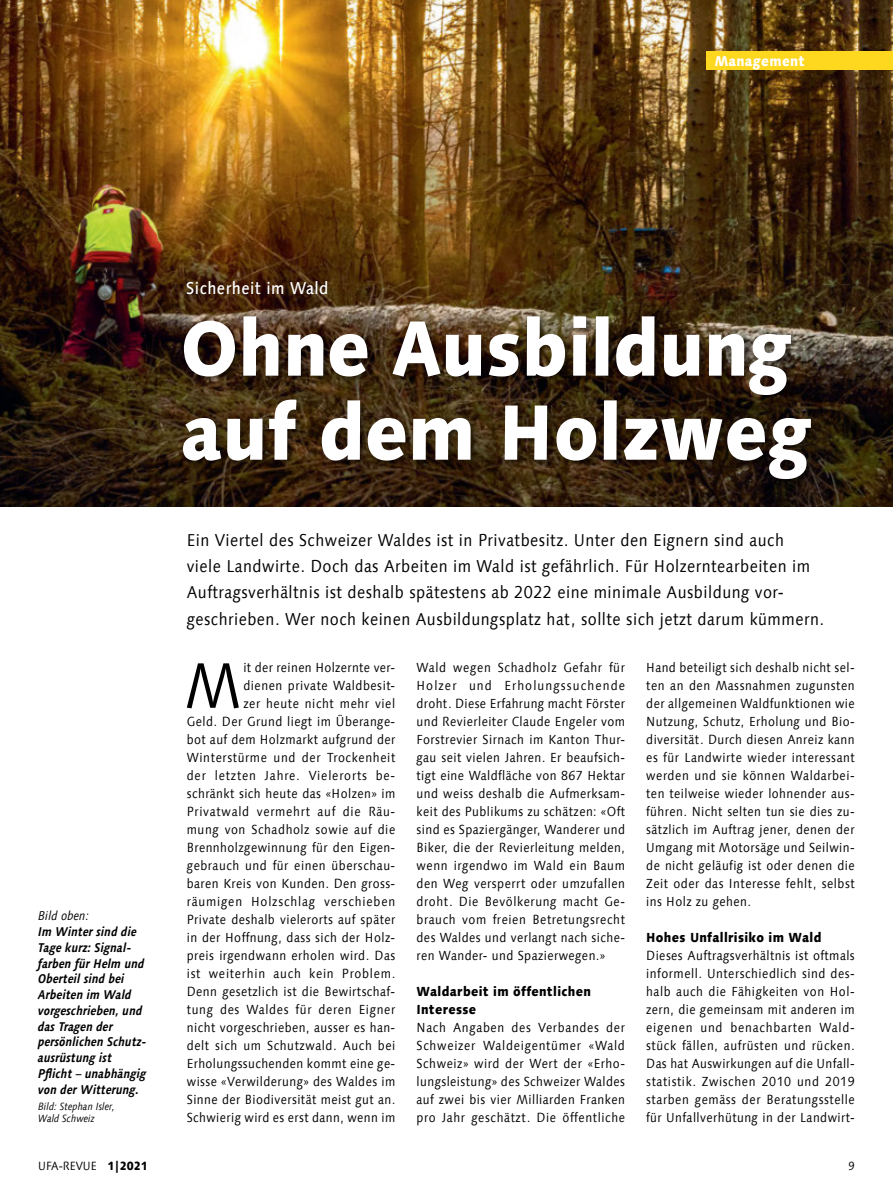
<style>
.page{position:relative;width:893px;height:1191px;background:#fff}
.page>*{position:absolute;margin:0;border:0;box-sizing:border-box;transform-origin:0 0}
.t1{font:800 78px/84px "Linotype Syntax Com";color:#fff;scale:.9 1}
.t2{font:64.2px "Linotype Syntax Com";color:#000;scale:.9 1}
.t3{font:17.25px/26.2px "Linotype Syntax Com";letter-spacing:.03em;color:#000;scale:.9 1}
.t4{font:500 17.25px "Linotype Syntax Com";letter-spacing:.03em;color:#fff;scale:.9 1}
.t5{font:800 14.25px "Linotype Syntax Com";letter-spacing:.025em;color:#fff;scale:.9 1}
.t6{font:13.2px/18px "Linotype Syntax Com";letter-spacing:.035em;color:#000;text-align:justify;scale:.9 1}
.t7{font:800 13.2px/18px "Linotype Syntax Com";letter-spacing:.025em;color:#000;scale:.9 1}
.t8{font:italic 700 12.75px/15.8px "Linotype Syntax Com";letter-spacing:.005em;color:#000;scale:.9 1}
.t9{font:italic 12.75px "Linotype Syntax Com";letter-spacing:.005em;color:#000;scale:.9 1}
.t10{font:12px "Linotype Syntax Com";color:#000;scale:.9 1}
.t11{font:12px "Linotype Syntax Com";color:#000;scale:.88 1}
.t12{font:italic 10.5px/12px "Linotype Syntax Com";color:#000;scale:.9 1}
.s1{font-weight:800}
</style>
<div class="page">
<img style="left:0;top:0;width:893px;height:506px">
<div style="left:706px;top:51px;width:187px;height:17px;background:#fed71f"></div>
<div style="left:706px;top:53px;width:187px;height:17px;background:#fed71f"></div>
<div style="left:181px;top:315px;width:638px;height:171px;background:#000;opacity:.45"></div>
<p class="t5" style="left:715px;top:51px;width:102px">Management</p>
<h3 class="t4" style="left:186px;top:276px;width:160px">Sicherheit im Wald</h3>
<h1 class="t1" style="left:180px;top:305px;width:703px">Ohne Ausbildung auf dem Holzweg</h1>
<p class="t9" style="left:38px;top:908px;width:58px">Bild oben:</p>
<p class="t8" style="left:38px;top:923px;width:122px">Im Winter sind die<br>Tage kurz: Signal&shy;farben für Helm und<br>Oberteil sind bei<br>Arbeiten im Wald vorgeschrieben, und das Tragen der persönlichen Schutz&shy;ausrüstung ist<br>Pflicht – unabhängig von der Witterung.</p>
<p class="t12" style="left:38px;top:1100px;width:87px">Bild: Stephan Isler,<br>Wald Schweiz</p>
<p class="t3" style="left:187px;top:526px;width:709px">Ein Viertel des Schweizer Waldes ist in Privatbesitz. Unter den Eignern sind auch<br>viele Landwirte. Doch das Arbeiten im Wald ist gefährlich. Für Holzerntearbeiten im Auftragsverhältnis ist deshalb spätestens ab 2022 eine minimale Ausbildung vor&shy;geschrieben. Wer noch keinen Ausbildungsplatz hat, sollte sich jetzt darum kümmern.</p>
<p class="t6" style="left:417px;top:658px;width:233px">Wald wegen Schadholz Gefahr für Holzer und Erholungssuchende droht. Diese Erfahrung macht Förster und Revierleiter Claude Engeler vom Forstrevier Sirnach im Kanton Thur&shy;gau seit vielen Jahren. Er beaufsich&shy;tigt eine Waldfläche von 867 Hektar und weiss deshalb die Aufmerksam&shy;keit des Publikums zu schätzen: «Oft sind es Spaziergänger, Wanderer und Biker, die der Revierleitung melden, wenn irgendwo im Wald ein Baum den Weg versperrt oder umzufallen droht. Die Bevölkerung macht Ge&shy;brauch vom freien Betretungsrecht des Waldes und verlangt nach siche&shy;ren Wander- und Spazierwegen.»</p>
<p class="t7" style="left:417px;top:982px;width:195px">Waldarbeit im öffentlichen<br>Interesse</p>
<p class="t6" style="left:417px;top:1018px;width:233px">Nach Angaben des Verbandes der Schweizer Waldeigentümer «Wald Schweiz» wird der Wert der «Erho&shy;lungsleistung» des Schweizer Waldes auf zwei bis vier Milliarden Franken pro Jahr geschätzt. Die öffentliche</p>
<p class="t6" style="left:187px;top:658px;width:233px;text-align:right">it der reinen Holzernte ver-<br>dienen private Waldbesit-<br>zer heute nicht mehr viel<br>Geld. Der Grund liegt im Überange&shy;bot auf dem Holzmarkt aufgrund der Winterstürme und der Trockenheit der letzten Jahre. Vielerorts be&shy;schränkt sich heute das «Holzen» im Privatwald vermehrt auf die Räu&shy;mung von Schadholz sowie auf die Brennholzgewinnung für den Eigen&shy;gebrauch und für einen überschau&shy;baren Kreis von Kunden. Den gross&shy;räumigen Holzschlag verschieben Private deshalb vielerorts auf später in der Hoffnung, dass sich der Holz&shy;preis irgendwann erholen wird. Das ist weiterhin auch kein Problem.<br>Denn gesetzlich ist die Bewirtschaf&shy;tung des Waldes für deren Eigner nicht vorgeschrieben, ausser es han&shy;delt sich um Schutzwald. Auch bei Erholungssuchenden kommt eine ge&shy;wisse «Verwilderung» des Waldes im Sinne der Biodiversität meist gut an.<br>Schwierig wird es erst dann, wenn im</p>
<p class="t6" style="left:646px;top:658px;width:233px">Hand beteiligt sich deshalb nicht sel&shy;ten an den Massnahmen zugunsten der allgemeinen Waldfunktionen wie Nutzung, Schutz, Erholung und Bio&shy;diversität. Durch diesen Anreiz kann es für Landwirte wieder interessant werden und sie können Waldarbei&shy;ten teilweise wieder lohnender aus&shy;führen. Nicht selten tun sie dies zu&shy;sätzlich im Auftrag jener, denen der Umgang mit Motorsäge und Seilwin&shy;de nicht geläufig ist oder denen die Zeit oder das Interesse fehlt, selbst ins Holz zu gehen.</p>
<h2 class="t2" style="left:185px;top:645px;width:64px">M</h2>
<p class="t7" style="left:646px;top:928px;width:196px">Hohes Unfallrisiko im Wald</p>
<p class="t6" style="left:646px;top:946px;width:233px">Dieses Auftragsverhältnis ist oftmals informell. Unterschiedlich sind des&shy;halb auch die Fähigkeiten von Hol&shy;zern, die gemeinsam mit anderen im eigenen und benachbarten Wald&shy;stück fällen, aufrüsten und rücken.<br>Das hat Auswirkungen auf die Unfall&shy;statistik. Zwischen 2010 und 2019 starben gemäss der Beratungsstelle für Unfallverhütung in der Landwirt-</p>
<p class="t10" style="left:38px;top:1158px;width:123px">UFA-REVUE <span class="s1">1|2021</span></p>
<p class="t11" style="left:848px;top:1158px;width:9px">9</p>
</div>
